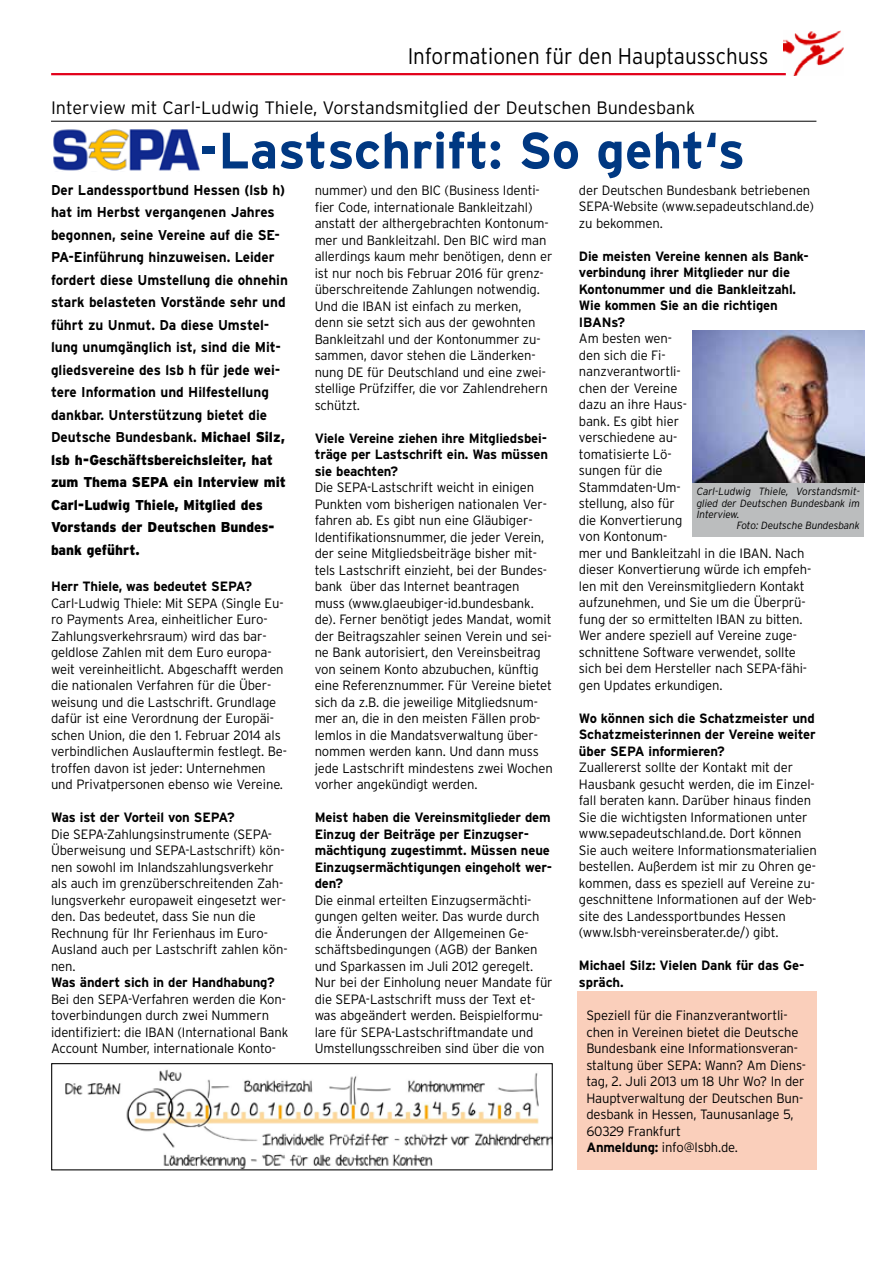
<style>
.page{position:relative;width:893px;height:1263px;background:#fff}
.page>*{position:absolute;margin:0;border:0;box-sizing:border-box;transform-origin:0 0}
.t1{font:700 51px "Interstate";color:#003882}
.t2{font:300 22.5px "Interstate";color:#000;scale:.92 1}
.t3{font:300 18px "Interstate";color:#000}
.t4{font:700 14.25px/22.5px "Interstate";color:#000;scale:.95 1}
.t5{font:300 13.5px/16.5px "Interstate";letter-spacing:-.01em;color:#000}
.t6{font:700 13.5px/16.5px "Interstate";letter-spacing:-.01em;color:#000}
.t7{font:italic 300 10.5px/11.2px "Interstate";letter-spacing:-.01em;color:#000;text-align:justify}
.s1{font-weight:900}
.s2{font-weight:700}
</style>
<div class="page">
<img style="left:784px;top:31px;width:59px;height:44px">
<hr style="left:51px;top:73px;width:735px;height:2px;background:#e2001a">
<hr style="left:51px;top:121px;width:765px;height:1px;background:#000">
<img style="left:692px;top:331px;width:173px;height:152px">
<div style="left:692px;top:483px;width:172px;height:53px;background:#bbbdbe"></div>
<div style="left:578px;top:991px;width:239px;height:179px;background:#facfbb"></div>
<img style="left:53px;top:129px;width:147px;height:42px">
<img style="left:66px;top:1069px;width:485px;height:99px">
<div style="left:51px;top:1063px;width:502px;height:107px;border:1px solid #000"></div>
<h2 class="t2" style="left:408px;top:43px;width:394px">Informationen für den Hauptausschuss</h2>
<h3 class="t3" style="left:51px;top:98px;width:646px">Interview mit Carl-Ludwig Thiele, Vorstandsmitglied der Deutschen Bundesbank</h3>
<h1 class="t1" style="left:197px;top:122px;width:549px">-Lastschrift: So geht‘s</h1>
<p class="t4" style="left:51px;top:178px;width:251px">Der Landessportbund Hessen (lsb h) hat im Herbst vergangenen Jahres begonnen, seine Vereine auf die SE-PA-Einführung hinzuweisen. Leider fordert diese Umstellung die ohnehin stark belasteten Vorstände sehr und führt zu Unmut. Da diese Umstel&shy;lung unumgänglich ist, sind die Mit&shy;gliedsvereine des lsb h für jede wei&shy;tere Information und Hilfestellung dankbar. Unterstützung bietet die Deutsche Bundesbank. <span class="s1">Michael Silz, lsb h-Geschäftsbereichsleiter, hat zum Thema SEPA ein Interview mit Carl-Ludwig Thiele, Mitglied des Vorstands der Deutschen Bundes&shy;bank geführt.</span></p>
<p class="t6" style="left:51px;top:578px;width:203px">Herr Thiele, was bedeutet SEPA?</p>
<p class="t5" style="left:51px;top:595px;width:237px">Carl-Ludwig Thiele: Mit SEPA (Single Eu&shy;ro Payments Area, einheitlicher Euro-Zahlungsverkehrsraum) wird das bar&shy;geldlose Zahlen mit dem Euro europa&shy;weit vereinheitlicht. Abgeschafft werden die nationalen Verfahren für die Über&shy;weisung und die Lastschrift. Grundlage dafür ist eine Verordnung der Europäi&shy;schen Union, die den 1. Februar 2014 als verbindlichen Auslauftermin festlegt. Be&shy;troffen davon ist jeder: Unternehmen und Privatpersonen ebenso wie Vereine.</p>
<p class="t6" style="left:51px;top:809px;width:185px">Was ist der Vorteil von SEPA?</p>
<p class="t5" style="left:51px;top:826px;width:238px">Die SEPA-Zahlungsinstrumente (SEPA-Überweisung und SEPA-Lastschrift) kön&shy;nen sowohl im Inlandszahlungsverkehr als auch im grenzüberschreitenden Zah&shy;lungsverkehr europaweit eingesetzt wer&shy;den. Das bedeutet, dass Sie nun die Rechnung für Ihr Ferienhaus im Euro-Ausland auch per Lastschrift zahlen kön&shy;nen.</p>
<p class="t6" style="left:51px;top:974px;width:225px">Was ändert sich in der Handhabung?</p>
<p class="t5" style="left:51px;top:990px;width:239px">Bei den SEPA-Verfahren werden die Kon&shy;toverbindungen durch zwei Nummern identifiziert: die IBAN (International Bank Account Number, internationale Konto-</p>
<p class="t5" style="left:315px;top:182px;width:239px">nummer) und den BIC (Business Identi&shy;fier Code, internationale Bankleitzahl) anstatt der althergebrachten Kontonum&shy;mer und Bankleitzahl. Den BIC wird man allerdings kaum mehr benötigen, denn er ist nur noch bis Februar 2016 für grenz&shy;überschreitende Zahlungen notwendig.<br>Und die IBAN ist einfach zu merken, denn sie setzt sich aus der gewohnten Bankleitzahl und der Kontonummer zu&shy;sammen, davor stehen die Länderken&shy;nung DE für Deutschland und eine zwei&shy;stellige Prüfziffer, die vor Zahlendrehern schützt.</p>
<p class="t6" style="left:315px;top:429px;width:235px;text-align:justify">Viele Vereine ziehen ihre Mitgliedsbei&shy;träge per Lastschrift ein. Was müssen sie beachten?</p>
<p class="t5" style="left:315px;top:479px;width:240px">Die SEPA-Lastschrift weicht in einigen Punkten vom bisherigen nationalen Ver&shy;fahren ab. Es gibt nun eine Gläubiger-Identifikationsnummer, die jeder Verein, der seine Mitgliedsbeiträge bisher mit&shy;tels Lastschrift einzieht, bei der Bundes&shy;bank über das Internet beantragen muss (www.glaeubiger-id.bundesbank. de). Ferner benötigt jedes Mandat, womit der Beitragszahler seinen Verein und sei&shy;ne Bank autorisiert, den Vereinsbeitrag von seinem Konto abzubuchen, künftig eine Referenznummer. Für Vereine bietet sich da z.B. die jeweilige Mitgliedsnum&shy;mer an, die in den meisten Fällen prob&shy;lemlos in die Mandatsverwaltung über&shy;nommen werden kann. Und dann muss jede Lastschrift mindestens zwei Wochen vorher angekündigt werden.</p>
<p class="t6" style="left:315px;top:809px;width:239px">Meist haben die Vereinsmitglieder dem<br>Einzug der Beiträge per Einzugser&shy;mächtigung zugestimmt. Müssen neue<br>Einzugsermächtigungen eingeholt wer&shy;den?</p>
<p class="t5" style="left:315px;top:891px;width:239px">Die einmal erteilten Einzugsermächti&shy;gungen gelten weiter. Das wurde durch die Änderungen der Allgemeinen Ge&shy;schäftsbedingungen (AGB) der Banken und Sparkassen im Juli 2012 geregelt.<br>Nur bei der Einholung neuer Mandate für die SEPA-Lastschrift muss der Text et&shy;was abgeändert werden. Beispielformu&shy;lare für SEPA-Lastschriftmandate und Umstellungsschreiben sind über die von</p>
<p class="t5" style="left:579px;top:182px;width:236px">der Deutschen Bundesbank betriebenen<br>SEPA-Website (www.sepadeutschland.de) zu bekommen.</p>
<p class="t6" style="left:579px;top:248px;width:231px">Die meisten Vereine kennen als Bank&shy;verbindung ihrer Mitglieder nur die<br>Kontonummer und die Bankleitzahl.<br>Wie kommen Sie an die richtigen<br>IBANs?</p>
<p class="t5" style="left:579px;top:330px;width:234px">Am besten wen-<br>den sich die Fi-<br>nanzverantwortli-<br>chen der Vereine<br>dazu an ihre Haus-<br>bank. Es gibt hier<br>verschiedene au-<br>tomatisierte Lö-<br>sungen für die<br>Stammdaten-Um-<br>stellung, also für<br>die Konvertierung<br>von Kontonum-<br>mer und Bankleitzahl in die IBAN. Nach dieser Konvertierung würde ich empfeh&shy;len mit den Vereinsmitgliedern Kontakt aufzunehmen, und Sie um die Überprü&shy;fung der so ermittelten IBAN zu bitten.<br>Wer andere speziell auf Vereine zuge&shy;schnittene Software verwendet, sollte sich bei dem Hersteller nach SEPA-fähi&shy;gen Updates erkundigen.</p>
<p class="t6" style="left:579px;top:710px;width:238px;text-align:justify">Wo können sich die Schatzmeister und Schatzmeisterinnen der Vereine weiter über SEPA informieren?</p>
<p class="t5" style="left:579px;top:759px;width:239px">Zuallererst sollte der Kontakt mit der Hausbank gesucht werden, die im Einzel&shy;fall beraten kann. Darüber hinaus finden Sie die wichtigsten Informationen unter www.sepadeutschland.de. Dort können Sie auch weitere Informationsmaterialien bestellen. Außerdem ist mir zu Ohren ge&shy;kommen, dass es speziell auf Vereine zu&shy;geschnittene Informationen auf der Web&shy;site des Landessportbundes Hessen (www.lsbh-vereinsberater.de/) gibt.</p>
<p class="t6" style="left:579px;top:957px;width:227px">Michael Silz: Vielen Dank für das Ge&shy;spräch.</p>
<p class="t7" style="left:697px;top:486px;width:165px">Carl-Ludwig Thiele, Vorstandsmit&shy;glied der Deutschen Bundesbank im Interview.</p>
<p class="t7" style="left:737px;top:520px;width:125px">Foto: Deutsche Bundesbank</p>
<p class="t5" style="left:586px;top:1007px;width:221px">Speziell für die Finanzverantwortli&shy;chen in Vereinen bietet die Deutsche Bundesbank eine Informationsveran&shy;staltung über SEPA: Wann? Am Diens&shy;tag, 2. Juli 2013 um 18 Uhr Wo? In der Hauptverwaltung der Deutschen Bun&shy;desbank in Hessen, Taunusanlage 5, 60329 Frankfurt<br><span class="s2">Anmeldung:</span> info@lsbh.de.</p>
</div>
